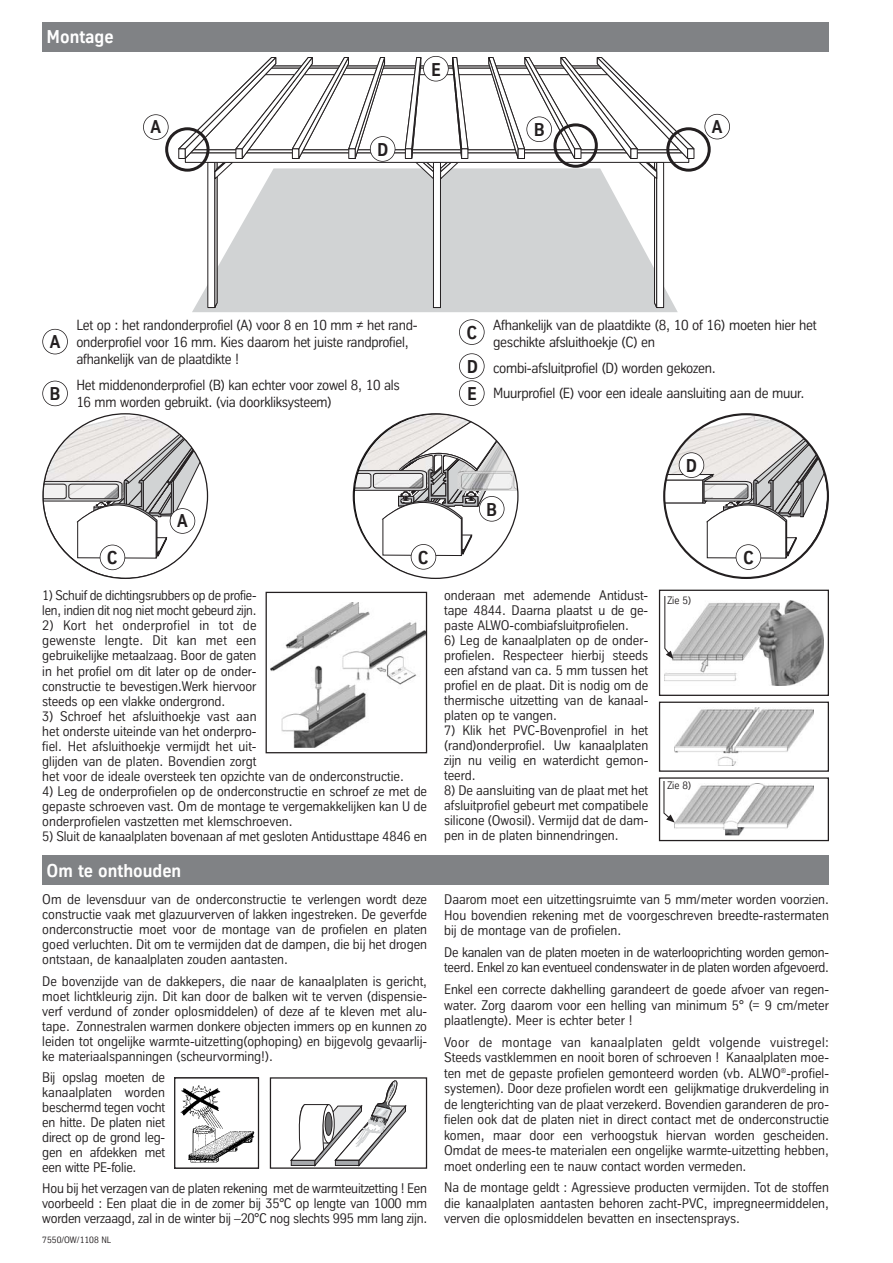
<style>
.page{position:relative;width:893px;height:1263px;background:#fff}
.page>*{position:absolute;margin:0;border:0;box-sizing:border-box;transform-origin:0 0}
.t1{font:700 18px "TK Type";color:#fff}
.t2{font:700 18px/34.3px "TK Type";color:#231f20}
.t3{font:14.25px/17.1px "TK Type";letter-spacing:-.015em;color:#231f20}
.t4{font:13.5px/15px "TK Type";color:#231f20;text-align:justify}
.t5{font:10.5px "TK Type";color:#231f20}
.t6{font:9px "TK Type";color:#231f20}
</style>
<div class="page">
<div style="left:42px;top:22px;width:787px;height:30px;background:#808285"></div>
<svg style="left:164px;top:56px;width:548px;height:255px"></svg>
<div style="left:143px;top:115px;width:25px;height:24px;background:#fff;border-radius:50%"></div>
<div style="left:143px;top:114px;width:26px;height:26px;border:2px solid #231f20;border-radius:50%"></div>
<div style="left:42px;top:329px;width:26px;height:25px;border:2px solid #231f20;border-radius:50%"></div>
<div style="left:459px;top:319px;width:26px;height:26px;border:2px solid #231f20;border-radius:50%"></div>
<div style="left:459px;top:353px;width:26px;height:26px;border:2px solid #231f20;border-radius:50%"></div>
<div style="left:459px;top:380px;width:26px;height:26px;border:2px solid #231f20;border-radius:50%"></div>
<div style="left:42px;top:381px;width:26px;height:25px;border:2px solid #231f20;border-radius:50%"></div>
<div style="left:370px;top:137px;width:25px;height:24px;background:#fff;border-radius:50%"></div>
<div style="left:370px;top:136px;width:25px;height:26px;border:2px solid #231f20;border-radius:50%"></div>
<div style="left:527px;top:117px;width:25px;height:25px;background:#fff;border-radius:50%"></div>
<div style="left:526px;top:116px;width:26px;height:26px;border:2px solid #231f20;border-radius:50%"></div>
<div style="left:705px;top:114px;width:25px;height:25px;background:#fff;border-radius:50%"></div>
<div style="left:704px;top:114px;width:26px;height:25px;border:2px solid #231f20;border-radius:50%"></div>
<svg style="left:42px;top:413px;width:166px;height:166px"></svg>
<svg style="left:353px;top:413px;width:166px;height:166px"></svg>
<svg style="left:663px;top:413px;width:166px;height:166px"></svg>
<div style="left:170px;top:509px;width:25px;height:24px;background:#fff;border-radius:50%"></div>
<div style="left:170px;top:508px;width:25px;height:26px;border:2px solid #231f20;border-radius:50%"></div>
<div style="left:479px;top:496px;width:25px;height:25px;background:#fff;border-radius:50%"></div>
<div style="left:479px;top:496px;width:25px;height:26px;border:2px solid #231f20;border-radius:50%"></div>
<div style="left:679px;top:453px;width:25px;height:25px;background:#fff;border-radius:50%"></div>
<div style="left:679px;top:452px;width:25px;height:26px;border:2px solid #231f20;border-radius:50%"></div>
<div style="left:736px;top:545px;width:25px;height:24px;background:#fff;border-radius:50%"></div>
<div style="left:736px;top:544px;width:25px;height:26px;border:2px solid #231f20;border-radius:50%"></div>
<div style="left:411px;top:544px;width:25px;height:25px;background:#fff;border-radius:50%"></div>
<div style="left:411px;top:544px;width:25px;height:26px;border:2px solid #231f20;border-radius:50%"></div>
<div style="left:100px;top:545px;width:25px;height:25px;background:#fff;border-radius:50%"></div>
<div style="left:100px;top:545px;width:25px;height:25px;border:2px solid #231f20;border-radius:50%"></div>
<img style="left:270px;top:602px;width:155px;height:145px">
<div style="left:266px;top:592px;width:161px;height:161px;border:1px solid #231f20"></div>
<img style="left:664px;top:600px;width:160px;height:85px">
<div style="left:659px;top:590px;width:170px;height:106px;border:1px solid #231f20"></div>
<img style="left:675px;top:707px;width:138px;height:59px">
<div style="left:659px;top:702px;width:170px;height:70px;border:1px solid #231f20"></div>
<img style="left:675px;top:783px;width:138px;height:46px">
<img style="left:726px;top:827px;width:18px;height:8px">
<div style="left:659px;top:777px;width:170px;height:64px;border:1px solid #231f20"></div>
<div style="left:42px;top:855px;width:787px;height:30px;background:#808285"></div>
<div style="left:423px;top:56px;width:25px;height:25px;background:#fff;border-radius:50%"></div>
<div style="left:423px;top:56px;width:26px;height:25px;border:2px solid #231f20;border-radius:50%"></div>
<svg style="left:180px;top:1085px;width:75px;height:78px"></svg>
<div style="left:174px;top:1077px;width:85px;height:92px;border:1px solid #231f20"></div>
<svg style="left:291px;top:1080px;width:115px;height:86px"></svg>
<div style="left:270px;top:1077px;width:157px;height:92px;border:1px solid #231f20"></div>
<svg style="left:664px;top:596px;width:9px;height:63px"></svg>
<svg style="left:663px;top:781px;width:12px;height:42px"></svg>
<h1 class="t1" style="left:47px;top:31px;width:69px">Montage</h1>
<h1 class="t2" style="left:151px;top:111px;width:12px">A</h1>
<h1 class="t2" style="left:377px;top:134px;width:13px">D</h1>
<h1 class="t2" style="left:431px;top:54px;width:11px">E</h1>
<h1 class="t2" style="left:534px;top:114px;width:12px">B</h1>
<h1 class="t2" style="left:712px;top:111px;width:12px">A</h1>
<p class="t3" style="left:76px;top:318px;width:343px">Let op : het randonderprofiel (A) voor 8 en 10 mm ≠ het rand&shy;onderprofiel voor 16 mm. Kies daarom het juiste randprofiel, afhankelijk van de plaatdikte !</p>
<p class="t3" style="left:76px;top:378px;width:325px">Het middenonderprofiel (B) kan echter voor zowel 8, 10 als<br>16 mm worden gebruikt. (via doorkliksysteem)</p>
<h1 class="t2" style="left:50px;top:326px;width:12px">A</h1>
<h1 class="t2" style="left:466px;top:317px;width:13px">C<br>D</h1>
<h1 class="t2" style="left:50px;top:378px;width:12px">B</h1>
<h1 class="t2" style="left:467px;top:378px;width:11px">E</h1>
<p class="t3" style="left:493px;top:318px;width:325px">Afhankelijk van de plaatdikte (8, 10 of 16) moeten hier het geschikte afsluithoekje (C) en</p>
<p class="t3" style="left:493px;top:356px;width:313px;line-height:25.7px">combi-afsluitprofiel (D) worden gekozen.<br>Muurprofiel (E) voor een ideale aansluiting aan de muur.</p>
<h1 class="t2" style="left:177px;top:506px;width:12px">A</h1>
<h1 class="t2" style="left:486px;top:494px;width:12px">B</h1>
<h1 class="t2" style="left:686px;top:450px;width:13px">D</h1>
<h1 class="t2" style="left:107px;top:542px;width:12px">C</h1>
<h1 class="t2" style="left:418px;top:542px;width:12px">C</h1>
<h1 class="t2" style="left:743px;top:542px;width:12px">C</h1>
<p class="t4" style="left:42px;top:589px;width:216px">1) Schuif de dichtingsrubbers op de profie&shy;len, indien dit nog niet mocht gebeurd zijn.</p>
<p class="t4" style="left:42px;top:619px;width:216px">2) Kort het onderprofiel in tot de gewenste lengte. Dit kan met een gebruikelijke metaalzaag. Boor de gaten in het profiel om dit later op de onder&shy;constructie te bevestigen.Werk hiervoor steeds op een vlakke ondergrond.</p>
<p class="t4" style="left:42px;top:709px;width:363px;text-align:left">3) Schroef het afsluithoekje vast aan<br>het onderste uiteinde van het onderpro-<br>fiel. Het afsluithoekje vermijdt het uit-<br>glijden van de platen. Bovendien zorgt<br>het voor de ideale oversteek ten opzichte van de onderconstructie.</p>
<p class="t4" style="left:42px;top:784px;width:386px">4) Leg de onderprofielen op de onderconstructie en schroef ze met de gepaste schroeven vast. Om de montage te vergemakkelijken kan U de onderprofielen vastzetten met klemschroeven.</p>
<p class="t4" style="left:42px;top:829px;width:386px">5) Sluit de kanaalplaten bovenaan af met gesloten Antidusttape 4846 en</p>
<p class="t4" style="left:444px;top:589px;width:206px">onderaan met ademende Antidust&shy;tape 4844. Daarna plaatst u de ge&shy;paste ALWO-combiafsluitprofielen.</p>
<p class="t4" style="left:444px;top:634px;width:206px">6) Leg de kanaalplaten op de onder&shy;profielen. Respecteer hierbij steeds een afstand van ca. 5 mm tussen het profiel en de plaat. Dit is nodig om de thermische uitzetting van de kanaal&shy;platen op te vangen.</p>
<p class="t4" style="left:444px;top:724px;width:206px">7) Klik het PVC-Bovenprofiel in het (rand)onderprofiel. Uw kanaalplaten zijn nu veilig en waterdicht gemon&shy;teerd.</p>
<p class="t4" style="left:444px;top:784px;width:206px">8) De aansluiting van de plaat met het afsluitprofiel gebeurt met compatibele silicone (Owosil). Vermijd dat de dam&shy;pen in de platen binnendringen.</p>
<p class="t5" style="left:667px;top:597px;width:25px">Zie 5)</p>
<p class="t5" style="left:667px;top:782px;width:25px">Zie 8)</p>
<h1 class="t1" style="left:47px;top:864px;width:136px">Om te onthouden</h1>
<p class="t4" style="left:42px;top:893px;width:386px">Om de levensduur van de onderconstructie te verlengen wordt deze constructie vaak met glazuurverven of lakken ingestreken. De geverfde onderconstructie moet voor de montage van de profielen en platen goed verluchten. Dit om te vermijden dat de dampen, die bij het drogen ontstaan, de kanaalplaten zouden aantasten.</p>
<p class="t4" style="left:42px;top:975px;width:386px">De bovenzijde van de dakkepers, die naar de kanaalplaten is gericht, moet lichtkleurig zijn. Dit kan door de balken wit te verven (dispensie&shy;verf verdund of zonder oplosmiddelen) of deze af te kleven met alu&shy;tape. Zonnestralen warmen donkere objecten immers op en kunnen zo leiden tot ongelijke warmte-uitzetting(ophoping) en bijgevolg gevaarlij&shy;ke materiaalspanningen (scheurvorming!).</p>
<p class="t4" style="left:42px;top:1071px;width:124px">Bij opslag moeten de kanaalplaten worden beschermd tegen vocht en hitte. De platen niet direct op de grond leg&shy;gen en afdekken met een witte PE-folie.</p>
<p class="t4" style="left:42px;top:1182px;width:386px">Hou bij het verzagen van de platen rekening met de warmteuitzetting ! Een voorbeeld : Een plaat die in de zomer bij 35°C op lengte van 1000 mm worden verzaagd, zal in de winter bij –20°C nog slechts 995 mm lang zijn.</p>
<p class="t6" style="left:42px;top:1236px;width:70px">7550/OW/1108 NL</p>
<p class="t4" style="left:444px;top:893px;width:386px;line-height:15.5px">Daarom moet een uitzettingsruimte van 5 mm/meter worden voorzien.<br>Hou bovendien rekening met de voorgeschreven breedte-rastermaten bij de montage van de profielen.</p>
<p class="t4" style="left:444px;top:946px;width:386px;line-height:15.5px">De kanalen van de platen moeten in de waterlooprichting worden gemon&shy;teerd. Enkel zo kan eventueel condenswater in de platen worden afgevoerd.</p>
<p class="t4" style="left:444px;top:983px;width:386px;line-height:15.5px">Enkel een correcte dakhelling garandeert de goede afvoer van regen&shy;water. Zorg daarom voor een helling van minimum 5° (= 9 cm/meter plaatlengte). Meer is echter beter !</p>
<p class="t4" style="left:444px;top:1036px;width:386px;line-height:15.5px">Voor de montage van kanaalplaten geldt volgende vuistregel:<br>Steeds vastklemmen en nooit boren of schroeven ! Kanaalplaten moe&shy;ten met de gepaste profielen gemonteerd worden (vb. ALWO<sup>®</sup>-profiel&shy;systemen). Door deze profielen wordt een gelijkmatige drukverdeling in de lengterichting van de plaat verzekerd. Bovendien garanderen de pro&shy;fielen ook dat de platen niet in direct contact met de onderconstructie komen, maar door een verhoogstuk hiervan worden gescheiden.<br>Omdat de mees-te materialen een ongelijke warmte-uitzetting hebben, moet onderling een te nauw contact worden vermeden.</p>
<p class="t4" style="left:444px;top:1181px;width:386px;line-height:15.5px">Na de montage geldt : Agressieve producten vermijden. Tot de stoffen die kanaalplaten aantasten behoren zacht-PVC, impregneermiddelen, verven die oplosmiddelen bevatten en insectensprays.</p>
</div>
